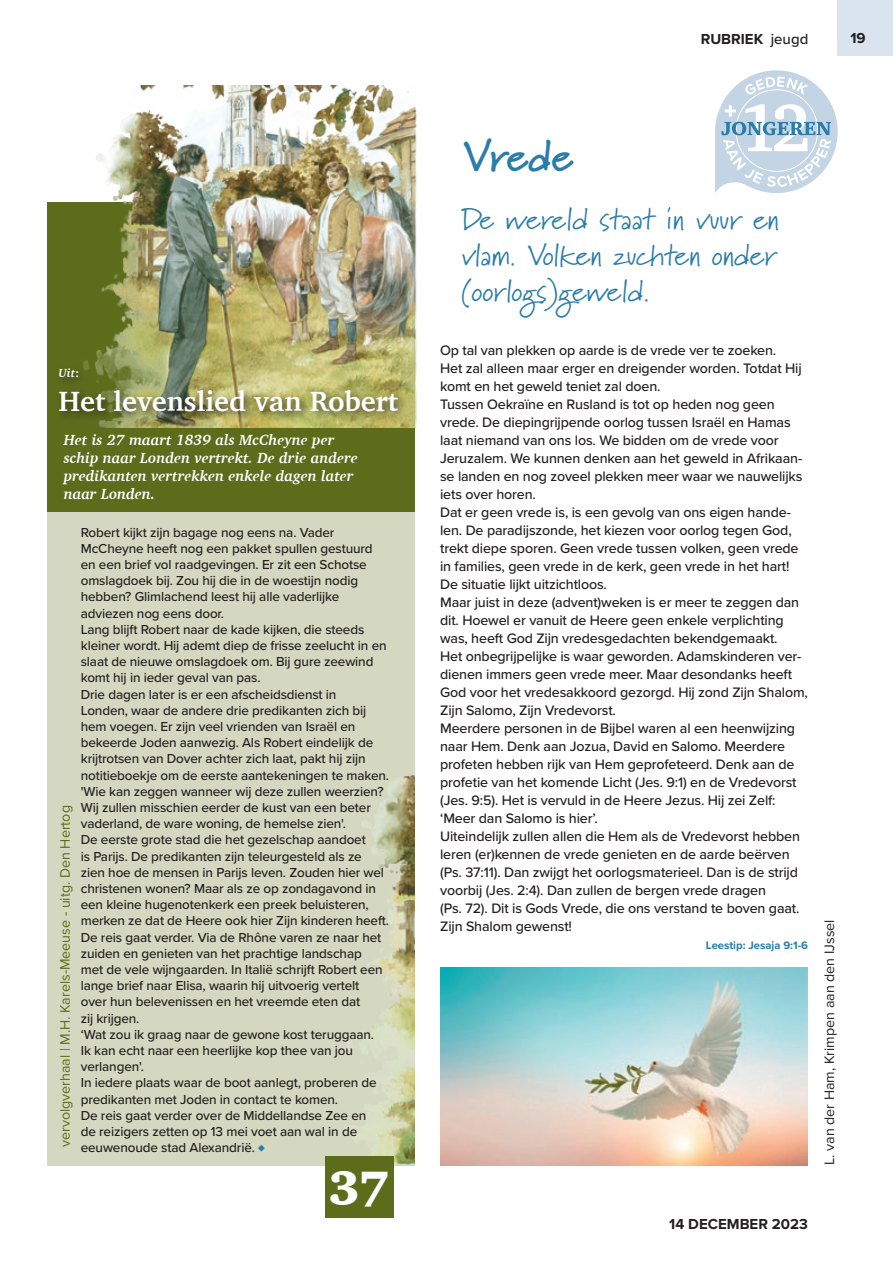
<style>
.page{position:relative;width:893px;height:1263px;background:#fff}
.page>*{position:absolute;margin:0;border:0;box-sizing:border-box;transform-origin:0 0}
.t1{font:900 49.5px "Charter";color:#fff}
.t2{font:700 45px "Marydale";color:#2a7da8}
.t3{font:30px/36px "Marydale";color:#2a7da8;text-align:justify}
.t4{font:700 28.5px "Charter";color:#fff}
.t5{font:italic 700 15px/18px "Charter";color:#fff}
.t6{font:700 15px "Proxima Nova";color:#231f20}
.t7{font:500 14.25px/18px "Proxima Nova";letter-spacing:-.01em;color:#231f20}
.t8{font:14.25px "Proxima Nova";color:#5d6c1b}
.t9{font:14.25px "Proxima Nova";color:#231f20}
.t10{font:500 13.5px/16.2px "Proxima Nova";letter-spacing:-.01em;color:#231f20}
.t11{font:italic 700 12px "Charter";color:#fff}
.t12{font:700 11.25px "Proxima Nova";color:#2a7da8}
.s1{font-style:normal}
.s2{color:#2a7da8}
.s3{font-weight:500}
</style>
<div class="page">
<svg style="left:715px;top:70px;width:123px;height:123px"></svg>
<img style="left:440px;top:967px;width:368px;height:198px">
<div style="left:47px;top:283px;width:368px;height:882px;background:#d4d8c0"></div>
<div style="left:47px;top:202px;width:368px;height:309px;background:#5d6c1b"></div>
<img style="left:83px;top:85px;width:336px;height:342px">
<img style="left:351px;top:775px;width:64px;height:390px">
<div style="left:325px;top:1156px;width:68px;height:61px;background:#5d6c1b"></div>
<div style="left:55px;top:363px;width:353px;height:59px;background:#231f20;opacity:.75"></div>
<div style="left:838px;top:0;width:55px;height:55px;background:#dae4ee"></div>
<p class="t11" style="left:58px;top:362px;width:22px">Uit<span class="s1">:</span></p>
<h3 class="t4" style="left:58px;top:376px;width:341px">Het levenslied van Robert</h3>
<p class="t5" style="left:64px;top:431px;width:295px">Het is 27 maart 1839 als McCheyne per schip naar Londen vertrekt. De drie andere predikanten vertrekken enkele dagen later naar Londen.</p>
<p class="t10" style="left:81px;top:523px;width:310px">Robert kijkt zijn bagage nog eens na. Vader McCheyne heeft nog een pakket spullen gestuurd en een brief vol raadgevingen. Er zit een Schotse omslagdoek bij. Zou hij die in de woestijn nodig hebben? Glimlachend leest hij alle vaderlijke adviezen nog eens door.<br>Lang blijft Robert naar de kade kijken, die steeds kleiner wordt. Hij ademt diep de frisse zeelucht in en slaat de nieuwe omslagdoek om. Bij gure zeewind komt hij in ieder geval van pas.<br>Drie dagen later is er een afscheidsdienst in<br>Londen, waar de andere drie predikanten zich bij hem voegen. Er zijn veel vrienden van Israël en bekeerde Joden aanwezig. Als Robert eindelijk de krijtrotsen van Dover achter zich laat, pakt hij zijn notitieboekje om de eerste aantekeningen te maken. 'Wie kan zeggen wanneer wij deze zullen weerzien?<br>Wij zullen misschien eerder de kust van een beter vaderland, de ware woning, de hemelse zien'.<br>De eerste grote stad die het gezelschap aandoet<br>is Parijs. De predikanten zijn teleurgesteld als ze zien hoe de mensen in Parijs leven. Zouden hier wel christenen wonen? Maar als ze op zondagavond in een kleine hugenotenkerk een preek beluisteren, merken ze dat de Heere ook hier Zijn kinderen heeft.<br>De reis gaat verder. Via de Rhône varen ze naar het zuiden en genieten van het prachtige landschap<br>met de vele wijngaarden. In Italië schrijft Robert een lange brief naar Elisa, waarin hij uitvoerig vertelt<br>over hun belevenissen en het vreemde eten dat<br>zij krijgen.<br>‘Wat zou ik graag naar de gewone kost teruggaan.<br>Ik kan echt naar een heerlijke kop thee van jou verlangen'.<br>In iedere plaats waar de boot aanlegt, proberen de predikanten met Joden in contact te komen.<br>De reis gaat verder over de Middellandse Zee en<br>de reizigers zetten op 13 mei voet aan wal in de eeuwenoude stad Alexandrië. <span class="s2">♦</span></p>
<p class="t8" style="left:54px;top:1147px;width:343px;rotate:-90deg">vervolgverhaal | M.H. Karels-Meeuse - uitg. Den Hertog</p>
<h1 class="t1" style="left:329px;top:1157px;width:62px">37</h1>
<p class="t6" style="left:701px;top:28px;width:109px">RUBRIEK <span class="s3">jeugd</span></p>
<p class="t6" style="left:850px;top:26px;width:17px">19</p>
<h2 class="t2" style="left:461px;top:129px;width:114px">Vrede</h2>
<h3 class="t3" style="left:461px;top:201px;width:319px">De wereld staat in vuur en vlam. Volken zuchten onder (oorlogs)geweld.</h3>
<p class="t7" style="left:440px;top:341px;width:369px">Op tal van plekken op aarde is de vrede ver te zoeken.<br>Het zal alleen maar erger en dreigender worden. Totdat Hij komt en het geweld teniet zal doen.<br>Tussen Oekraïne en Rusland is tot op heden nog geen vrede. De diepingrijpende oorlog tussen Israël en Hamas laat niemand van ons los. We bidden om de vrede voor Jeruzalem. We kunnen denken aan het geweld in Afrikaan&shy;se landen en nog zoveel plekken meer waar we nauwelijks iets over horen.<br>Dat er geen vrede is, is een gevolg van ons eigen hande&shy;len. De paradijszonde, het kiezen voor oorlog tegen God, trekt diepe sporen. Geen vrede tussen volken, geen vrede in families, geen vrede in de kerk, geen vrede in het hart!<br>De situatie lijkt uitzichtloos.<br>Maar juist in deze (advent)weken is er meer te zeggen dan dit. Hoewel er vanuit de Heere geen enkele verplichting was, heeft God Zijn vredesgedachten bekendgemaakt.<br>Het onbegrijpelijke is waar geworden. Adamskinderen ver&shy;dienen immers geen vrede meer. Maar desondanks heeft God voor het vredesakkoord gezorgd. Hij zond Zijn Shalom, Zijn Salomo, Zijn Vredevorst.<br>Meerdere personen in de Bijbel waren al een heenwijzing naar Hem. Denk aan Jozua, David en Salomo. Meerdere profeten hebben rijk van Hem geprofeteerd. Denk aan de profetie van het komende Licht (Jes. 9:1) en de Vredevorst (Jes. 9:5). Het is vervuld in de Heere Jezus. Hij zei Zelf: ‘Meer dan Salomo is hier’.<br>Uiteindelijk zullen allen die Hem als de Vredevorst hebben leren (er)kennen de vrede genieten en de aarde beërven (Ps. 37:11). Dan zwijgt het oorlogsmaterieel. Dan is de strijd voorbij (Jes. 2:4). Dan zullen de bergen vrede dragen<br>(Ps. 72). Dit is Gods Vrede, die ons verstand te boven gaat.<br>Zijn Shalom gewenst!</p>
<p class="t12" style="left:706px;top:937px;width:104px">Leestip: Jesaja 9:1-6</p>
<p class="t9" style="left:819px;top:1165px;width:247px;rotate:-90deg">L. van der Ham, Krimpen aan den IJssel</p>
<p class="t6" style="left:669px;top:1213px;width:30px">14 december</p>
<p class="t6" style="left:772px;top:1213px;width:38px">2023</p>
</div>
